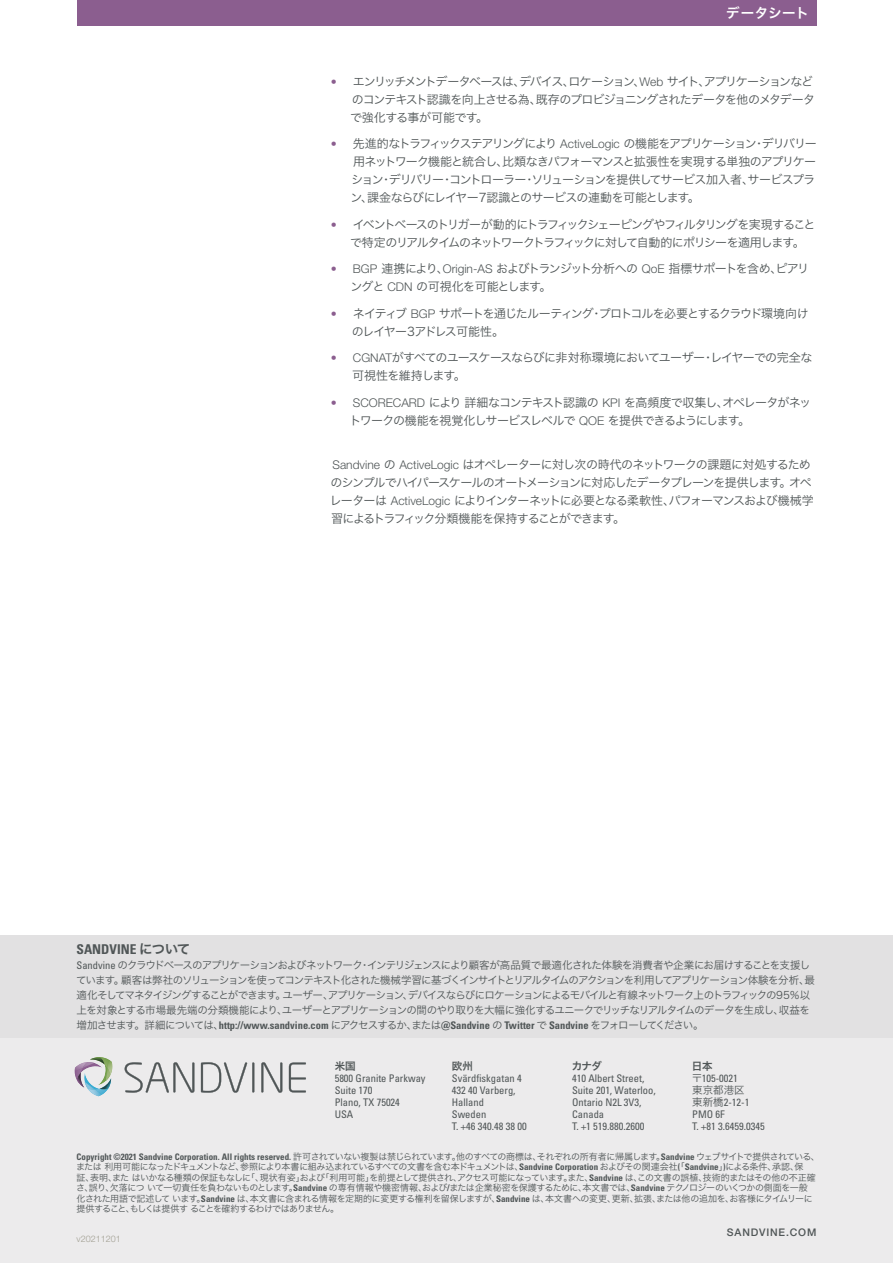
<style>
.page{position:relative;width:893px;height:1263px;background:#fff}
.page>*{position:absolute;margin:0;border:0;box-sizing:border-box;transform-origin:0 0}
.t1{font:700 condensed 13.5px "Univers LT Pro";color:#505657}
.t2{font:13.5px "Hira Kaku Pro W6";letter-spacing:.04em;color:#fff}
.t3{font:12px/18px "Hira Kaku Pro W3";letter-spacing:-.08em;color:#505657}
.t4{font:12px/18px "Hira Kaku Pro W3";letter-spacing:-.105em;color:#505657}
.t5{font:10.5px/15px "Hira Kaku Pro W3";letter-spacing:-.085em;color:#505657}
.t6{font:condensed 10.5px/12px "Univers LT Pro";color:#505657}
.t7{font:700 condensed 10.5px "Univers LT Pro";color:#505657}
.t8{font:500 10.5px "Helvetica Neue LT Pro";letter-spacing:.08em;color:#505657}
.t9{font:10.5px "Hira Kaku Pro W6";letter-spacing:-.035em;color:#505657}
.t10{font:9px/10.5px "Hira Kaku Pro W3";letter-spacing:-.055em;color:#505657}
.t11{font:700 condensed 9px "Univers LT Pro";color:#505657}
.t12{font:300 9px "Helvetica Neue LT Pro";color:#a19f92}
.s1{font-family:"Helvetica Neue LT Pro";font-weight:500;color:#8b5e8f}
.s2{font-family:"Helvetica Neue LT Pro";font-weight:300}
.s3{font-family:"Hira Kaku Pro W6";font-weight:400;font-stretch:normal}
.s4{font-family:"Univers LT Pro";font-stretch:condensed}
.s5{font-family:"Hira Kaku Pro W3";font-weight:400;font-stretch:normal}
.s6{font-family:"Hira Kaku Pro W3";font-stretch:normal}
.s7{font-family:"Univers LT Pro";font-weight:700;font-stretch:condensed}
</style>
<div class="page">
<div style="left:77px;top:0;width:739px;height:26px;background:#8b5e8f"></div>
<div style="left:0;top:975px;width:893px;height:288px;background:#ecebec"></div>
<div style="left:0;top:935px;width:893px;height:102px;background:#e2e1e2"></div>
<svg style="left:74px;top:1057px;width:39px;height:39px"></svg>
<img style="left:77px;top:1072px;width:7px;height:15px">
<svg style="left:125px;top:1062px;width:69px;height:31px"></svg>
<svg style="left:201px;top:1062px;width:53px;height:31px"></svg>
<svg style="left:261px;top:1062px;width:21px;height:31px"></svg>
<svg style="left:289px;top:1062px;width:17px;height:30px"></svg>
<p class="t2" style="left:726px;top:1px;width:84px">データシート</p>
<p class="t3" style="left:350px;top:71px;width:466px;text-indent:-19px"><span class="s1">•</span> エンリッチメントデータベースは、デバイス、ロケーション、<span class="s2">Web</span> サイト、アプリケーションなどのコンテキスト認識を向上させる為、既存のプロビジョニングされたデータを他のメタデータで強化する事が可能です。</p>
<p class="t3" style="left:351px;top:134px;width:468px;text-indent:-20px"><span class="s1">•</span> 先進的なトラフィックステアリングにより <span class="s2">ActiveLogic</span> の機能をアプリケーション・デリバリー用ネットワーク機能と統合し、比類なきパフォーマンスと拡張性を実現する単独のアプリケーション・デリバリー・コントローラー・ソリューションを提供してサービス加入者、サービスプラン、課金ならびにレイヤー7認識とのサービスの連動を可能とします。</p>
<p class="t4" style="left:350px;top:214px;width:467px;text-indent:-19px"><span class="s1">•</span> イベントベースのトリガーが動的にトラフィックシェーピングやフィルタリングを実現することで特定のリアルタイムのネットワークトラフィックに対して自動的にポリシーを適用します。</p>
<p class="t3" style="left:351px;top:259px;width:460px;text-indent:-20px"><span class="s1">•</span> <span class="s2">BGP</span> 連携により、<span class="s2">Origin-AS</span> およびトランジット分析への <span class="s2">QoE</span> 指標サポートを含め、ピアリングと <span class="s2">CDN</span> の可視化を可能とします。</p>
<p class="t3" style="left:352px;top:303px;width:458px;text-indent:-21px"><span class="s1">•</span> ネイティブ <span class="s2">BGP</span> サポートを通じたルーティング・プロトコルを必要とするクラウド環境向けのレイヤー3アドレス可能性。</p>
<p class="t3" style="left:352px;top:348px;width:462px;text-indent:-21px"><span class="s1">•</span> <span class="s2">CGNAT</span>がすべてのユースケースならびに非対称環境においてユーザー・レイヤーでの完全な可視性を維持します。</p>
<p class="t3" style="left:350px;top:392px;width:463px;text-indent:-19px"><span class="s1">•</span> <span class="s2">SCORECARD</span> により 詳細なコンテキスト認識の <span class="s2">KPI</span> を高頻度で収集し、オペレータがネットワークの機能を視覚化しサービスレベルで <span class="s2">QOE</span> を提供できるようにします。</p>
<p class="t3" style="left:330px;top:455px;width:485px"><span class="s2">Sandvine</span> の <span class="s2">ActiveLogic</span> はオペレーターに対し次の時代のネットワークの課題に対処するためのシンプルでハイパースケールのオートメーションに対応したデータプレーンを提供します。オペレーターは <span class="s2">ActiveLogic</span> によりインターネットに必要となる柔軟性、パフォーマンスおよび機械学習によるトラフィック分類機能を保持することができます。</p>
<p class="t1" style="left:77px;top:941px;width:115px">SANDVINE <span class="s3">について</span></p>
<p class="t5" style="left:76px;top:957px;width:740px"><span class="s4">Sandvine</span> のクラウドベースのアプリケーションおよびネットワーク・インテリジェンスにより顧客が高品質で最適化された体験を消費者や企業にお届けすることを支援しています。顧客は弊社のソリューションを使ってコンテキスト化された機械学習に基づくインサイトとリアルタイムのアクションを利用してアプリケーション体験を分析、最適化そしてマネタイジングすることができます。ユーザー、アプリケーション、デバイスならびにロケーションによるモバイルと有線ネットワーク上のトラフィックの95％以上を対象とする市場最先端の分類機能により、ユーザーとアプリケーションの間のやり取りを大幅に強化するユニークでリッチなリアルタイムのデータを生成し、収益を</p>
<p class="t7" style="left:77px;top:1019px;width:628px"><span class="s5">増加させます。詳細については、</span>http://www.sandvine.com <span class="s5">にアクセスするか、または</span>@Sandvine <span class="s5">の</span> Twitter <span class="s5">で</span> Sandvine <span class="s5">をフォローしてください。</span></p>
<p class="t9" style="left:335px;top:1056px;width:22px">米国</p>
<p class="t6" style="left:335px;top:1072px;width:92px">5800 Granite Parkway<br>Suite 170<br>Plano, TX 75024<br>USA</p>
<p class="t9" style="left:452px;top:1056px;width:22px">欧州</p>
<p class="t6" style="left:452px;top:1072px;width:76px">Svärdfiskgatan 4<br>432 40 Varberg,<br>Halland<br>Sweden<br>T. +46 340.48 38 00</p>
<p class="t9" style="left:572px;top:1056px;width:32px">カナダ</p>
<p class="t6" style="left:572px;top:1072px;width:85px">410 Albert Street,<br>Suite 201, Waterloo,<br>Ontario N2L 3V3,<br>Canada<br>T. +1 519.880.2600</p>
<p class="t9" style="left:692px;top:1056px;width:22px">日本</p>
<p class="t6" style="left:692px;top:1072px;width:48px"><span class="s6">〒</span>105-0021</p>
<p class="t5" style="left:692px;top:1081px;width:54px">東京都港区</p>
<p class="t6" style="left:692px;top:1096px;width:74px"><span class="s6">東新橋</span>2-12-1<br>PMO 6F<br>T. +81 3.6459.0345</p>
<p class="t11" style="left:77px;top:1151px;width:745px">Copyright ©2021 Sandvine Corporation. All rights reserved. <span class="s5">許可されていない複製は禁じられています。他のすべての商標は、それぞれの所有者に帰属します。</span>Sandvine <span class="s5">ウェブサイトで提供されている、</span></p>
<p class="t10" style="left:76px;top:1161px;width:741px">または 利用可能になったドキュメントなど、参照により本書に組み込まれているすべての文書を含む本ドキュメントは、<span class="s7">Sandvine Corporation</span> およびその関連会社「<span class="s7">( Sandvine</span>」<span class="s7">)</span>による条件、承認、保<br>証、表明、また はいかなる種類の保証もなしに「、現状有姿」および「利用可能」を前提として提供され、アクセス可能になっています。また、<span class="s7">Sandvine</span> は、この文書の誤植、技術的またはその他の不正確さ、誤り、欠落につ いて一切責任を負わないものとします。<span class="s7">Sandvine</span> の専有情報や機密情報、および<span class="s7">/</span>または企業秘密を保護するために、本文書では、<span class="s7">Sandvine</span> テクノロジーのいくつかの側面を一般化された用語で記述して います。<span class="s7">Sandvine</span> は、本文書に含まれる情報を定期的に変更する権利を留保しますが、<span class="s7">Sandvine</span> は、本文書への変更、更新、拡張、または他の追加を、お客様にタイムリーに提供すること、もしくは提供す ることを確約するわけではありません。</p>
<p class="t8" style="left:727px;top:1226px;width:91px">SANDVINE.COM</p>
<p class="t12" style="left:77px;top:1233px;width:46px">v20211201</p>
</div>
